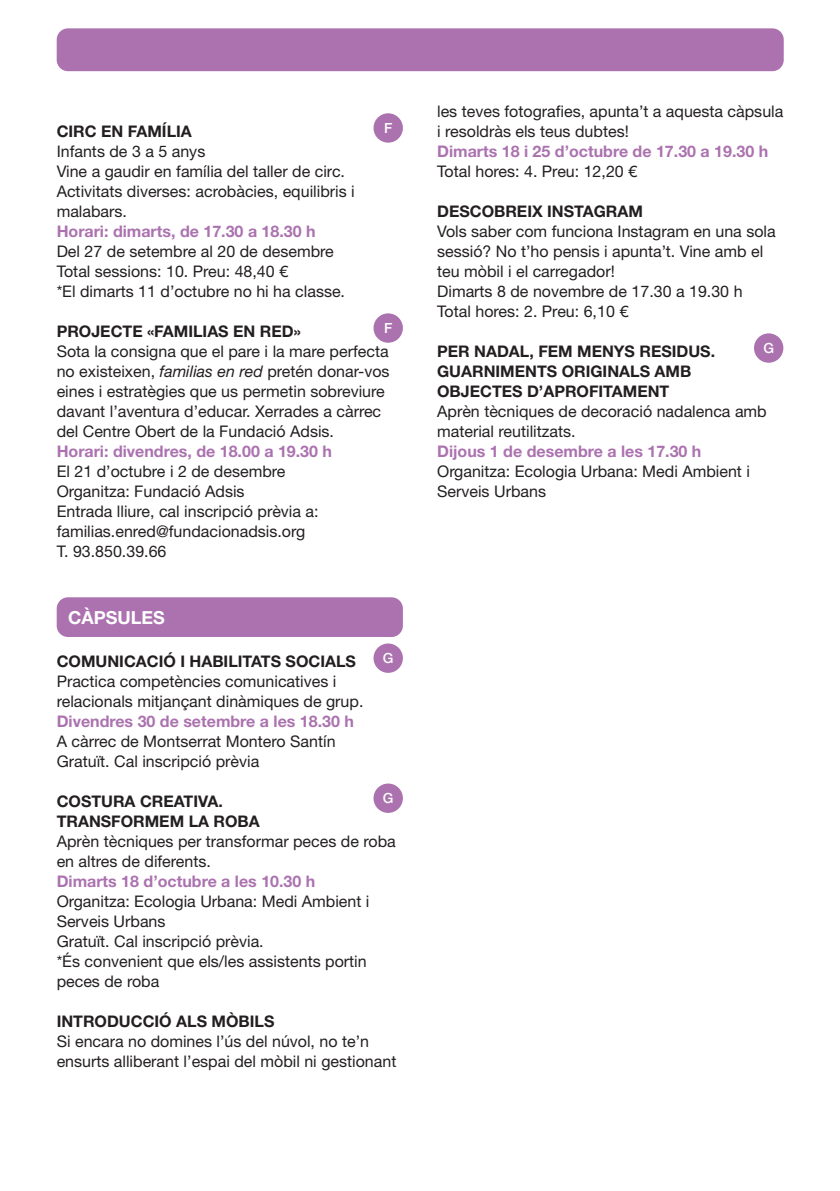
<style>
.page{position:relative;width:840px;height:1191px;background:#fff}
.page>*{position:absolute;margin:0;border:0;box-sizing:border-box;transform-origin:0 0}
.t1{font:700 18px "Helvetica Neue";color:#fff}
.t2{font:16px/20px "Helvetica Neue";color:#231f20}
.t3{font:700 16px/20px "Helvetica Neue";color:#231f20}
.t4{font:700 16px/20px "Helvetica Neue";color:#ab72af}
.t5{font:500 14px "Helvetica Neue";color:#fff}
.s1{font-family:"Akkurat"}
.s2{font-style:italic}
.s3{font-weight:400;color:#231f20}
.s4{font-family:"Akkurat";font-weight:400;color:#231f20}
</style>
<div class="page">
<div style="left:57px;top:28px;width:726px;height:43px;background:#ab72af;border-radius:11px"></div>
<div style="left:57px;top:597px;width:345px;height:40px;background:#ab72af;border-radius:11px"></div>
<div style="left:373px;top:113px;width:29px;height:30px;background:#ab72af;border-radius:50%"></div>
<div style="left:373px;top:313px;width:29px;height:30px;background:#ab72af;border-radius:50%"></div>
<div style="left:373px;top:643px;width:29px;height:30px;background:#ab72af;border-radius:50%"></div>
<div style="left:373px;top:783px;width:29px;height:30px;background:#ab72af;border-radius:50%"></div>
<div style="left:753px;top:333px;width:30px;height:30px;background:#ab72af;border-radius:50%"></div>
<p class="t3" style="left:57px;top:121px;width:137px">CIRC EN FAMÍLIA</p>
<p class="t2" style="left:57px;top:141px;width:299px">Infants de 3 a 5 anys<br>Vine a gaudir en família del taller de circ.<br>Activitats diverses: acrobàcies, equilibris i malabars.</p>
<p class="t4" style="left:57px;top:221px;width:260px">Horari: dimarts, de 17.30 a 18.30 h</p>
<p class="t2" style="left:57px;top:241px;width:290px">Del 27 de setembre al 20 de desembre<br>Total sessions: 10. Preu: 48,40 <span class="s1">€<br></span>*El dimarts 11 d’octubre no hi ha classe.</p>
<p class="t3" style="left:57px;top:321px;width:245px">PROJECTE «FAMILIAS EN RED»</p>
<p class="t2" style="left:57px;top:341px;width:334px">Sota la consigna que el pare i la mare perfecta no existeixen, <span class="s2">familias en red</span> pretén donar-vos eines i estratègies que us permetin sobreviure davant l’aventura d’educar. Xerrades a càrrec del Centre Obert de la Fundació Adsis.</p>
<p class="t4" style="left:57px;top:441px;width:277px">Horari: divendres, de 18.00 a 19.30 h</p>
<p class="t2" style="left:57px;top:461px;width:263px">El 21 d’octubre i 2 de desembre<br>Organitza: Fundació Adsis<br>Entrada lliure, cal inscripció prèvia a: familias.enred@fundacionadsis.org<br>T. 93.850.39.66</p>
<p class="t5" style="left:384px;top:120px;width:10px">F</p>
<p class="t5" style="left:384px;top:320px;width:10px">F</p>
<p class="t1" style="left:68px;top:606px;width:98px">CÀPSULES</p>
<p class="t3" style="left:57px;top:651px;width:300px">COMUNICACIÓ I HABILITATS SOCIALS</p>
<p class="t2" style="left:57px;top:671px;width:308px">Practica competències comunicatives i relacionals mitjançant dinàmiques de grup.</p>
<p class="t4" style="left:57px;top:711px;width:298px">Divendres 30 de setembre a les 18.30 h</p>
<p class="t2" style="left:57px;top:731px;width:280px">A càrrec de Montserrat Montero Santín<br>Gratuït. Cal inscripció prèvia</p>
<p class="t3" style="left:57px;top:791px;width:204px">COSTURA CREATIVA.<br>TRANSFORMEM LA ROBA</p>
<p class="t2" style="left:57px;top:831px;width:340px">Aprèn tècniques per transformar peces de roba en altres de diferents.</p>
<p class="t4" style="left:57px;top:871px;width:260px">Dimarts 18 d’octubre a les 10.30 h</p>
<p class="t2" style="left:57px;top:891px;width:314px">Organitza: Ecologia Urbana: Medi Ambient i<br>Serveis Urbans<br>Gratuït. Cal inscripció prèvia.<br>*És convenient que els/les assistents portin peces de roba</p>
<p class="t3" style="left:57px;top:1011px;width:219px">INTRODUCCIÓ ALS MÒBILS</p>
<p class="t2" style="left:57px;top:1031px;width:341px">Si encara no domines l’ús del núvol, no te’n ensurts alliberant l’espai del mòbil ni gestionant</p>
<p class="t5" style="left:382px;top:650px;width:12px">G</p>
<p class="t5" style="left:382px;top:790px;width:12px">G</p>
<p class="t2" style="left:437px;top:101px;width:347px">les teves fotografies, apunta’t a aquesta càpsula i resoldràs els teus dubtes!</p>
<p class="t4" style="left:437px;top:141px;width:332px">Dimarts 18 i 25 d’octubre de 17.30 a 19.30 h<br><span class="s3">Total hores: 4. Preu: 12,20</span> <span class="s4">€</span></p>
<p class="t3" style="left:437px;top:201px;width:207px">DESCOBREIX INSTAGRAM</p>
<p class="t2" style="left:437px;top:221px;width:340px">Vols saber com funciona Instagram en una sola sessió? No t’ho pensis i apunta’t. Vine amb el teu mòbil i el carregador!<br>Dimarts 8 de novembre de 17.30 a 19.30 h Total hores: 2. Preu: 6,10 <span class="s1">€</span></p>
<p class="t3" style="left:437px;top:341px;width:279px">PER NADAL, FEM MENYS RESIDUS.<br>GUARNIMENTS ORIGINALS AMB<br>OBJECTES D’APROFITAMENT</p>
<p class="t2" style="left:437px;top:401px;width:331px">Aprèn tècniques de decoració nadalenca amb material reutilitzats.</p>
<p class="t4" style="left:437px;top:441px;width:266px">Dijous 1 de desembre a les 17.30 h</p>
<p class="t2" style="left:437px;top:461px;width:314px">Organitza: Ecologia Urbana: Medi Ambient i<br>Serveis Urbans</p>
<p class="t5" style="left:763px;top:340px;width:12px">G</p>
</div>
